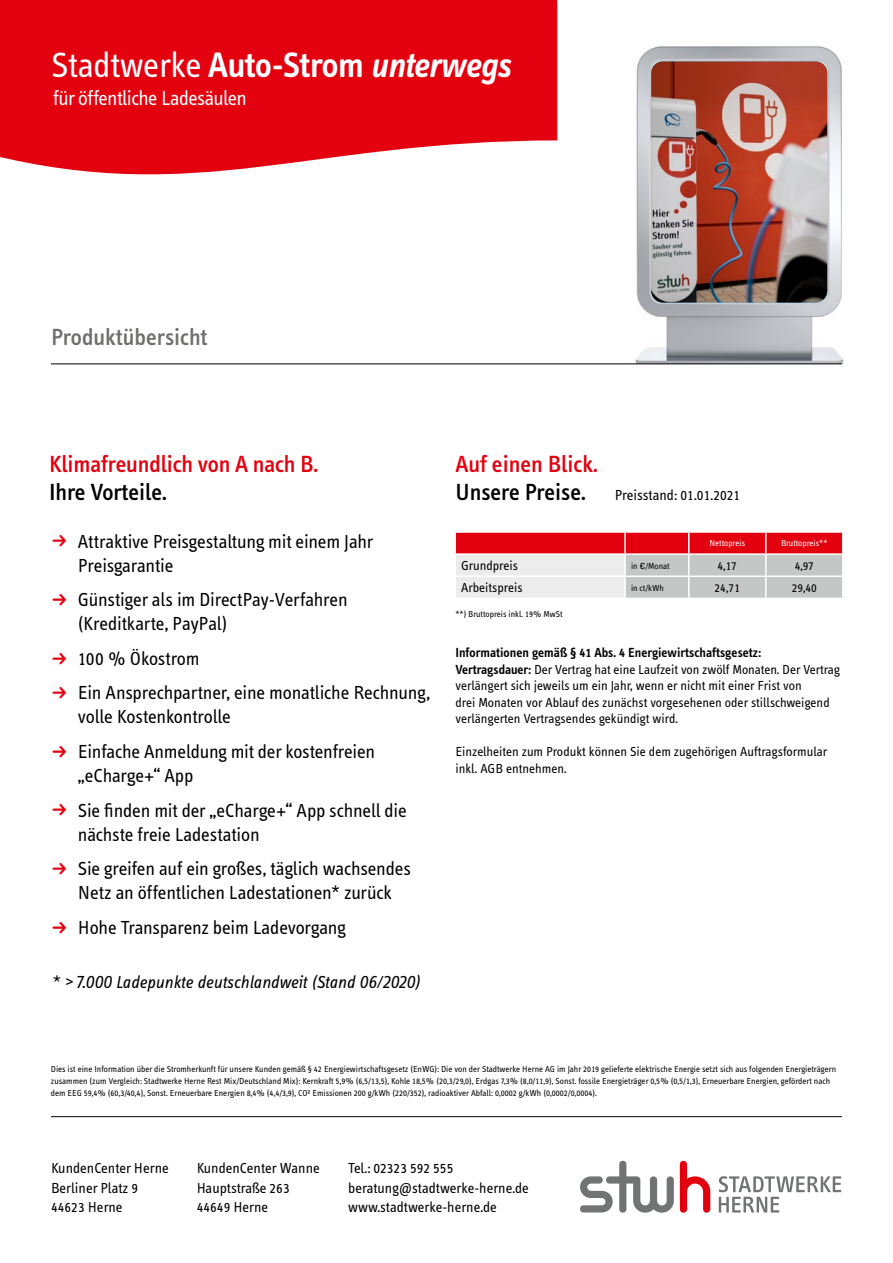
<style>
.page{position:relative;width:893px;height:1263px;background:#fff}
.page>*{position:absolute;margin:0;border:0;box-sizing:border-box;transform-origin:0 0}
.t1{font:36.15px "Info Text";letter-spacing:-.01em;color:#fff}
.t2{font:500 24px "Info Text";letter-spacing:-.005em;color:#e3000f}
.t3{font:500 24px "Info Text";color:#000}
.t4{font:500 24px "Info Text";color:#6f6f6e}
.t5{font:21px "Info Text";letter-spacing:-.03em;color:#fff}
.t6{font:19.5px/34.7px "Info Text";letter-spacing:-.01em;color:#000}
.t7{font:italic 18px "Info Disp";color:#000}
.t8{font:15px/19.5px "Info Text";color:#000}
.t9{font:15px "Info Text Normal Caps";color:#000}
.t10{font:13.5px/16.5px "Info Text";color:#000}
.t11{font:12.75px "Info Text Normal Caps";color:#000}
.t12{font:9px/12px "Info Text";color:#000}
.t13{font:9px "Info Text";color:#fff}
.s1{font-weight:600}
.s2{font-family:"Info Disp";font-weight:600;font-style:italic}
.s3{font-family:"Info Text Normal Caps"}
.s4{font-family:"Geogrotesque";font-weight:500}
.s5{font-family:"Info Text Semi Bold Caps"}
.s6{font-family:"Info Text"}
</style>
<div class="page">
<hr style="left:51px;top:1116px;width:791px;height:1px;background:#000">
<svg style="left:0;top:0;width:557px;height:175px;background:#e51624"></svg>
<img style="left:635px;top:46px;width:209px;height:318px">
<hr style="left:51px;top:363px;width:791px;height:1px;background:#000">
<svg style="left:719px;top:1176px;width:122px;height:36px"></svg>
<svg style="left:680px;top:1161px;width:30px;height:52px"></svg>
<svg style="left:580px;top:1161px;width:94px;height:52px"></svg>
<svg style="left:455px;top:532px;width:388px;height:66px;background:#dd979c"></svg>
<hr style="left:765px;top:533px;width:2px;height:20px;background:#fff">
<hr style="left:842px;top:533px;width:2px;height:20px;background:#fff">
<img style="left:651px;top:61px;width:176px;height:242px">
<h1 class="t1" style="left:51px;top:45px;width:461px">Stadtwerke <span class="s1">Auto-Strom</span> <span class="s2">unterwegs</span></h1>
<h3 class="t5" style="left:53px;top:86px;width:195px">für öffentliche Ladesäulen</h3>
<h2 class="t4" style="left:51px;top:324px;width:158px">Produktübersicht</h2>
<h2 class="t2" style="left:49px;top:450px;width:270px">Klimafreundlich von A nach B.</h2>
<h2 class="t3" style="left:49px;top:479px;width:119px">Ihre Vorteile.</h2>
<h3 class="t6" style="left:78px;top:529px;width:297px;line-height:24px">Attraktive Preisgestaltung mit einem Jahr<br>Preisgarantie</h3>
<h3 class="t6" style="left:78px;top:588px;width:271px;line-height:24px">Günstiger als im DirectPay-Verfahren (Kreditkarte, PayPal)</h3>
<h3 class="t6" style="left:78px;top:641px;width:354px"><span class="s3">100</span> % Ökostrom<br>Ein Ansprechpartner, eine monatliche Rechnung,</h3>
<h3 class="t6" style="left:78px;top:700px;width:299px">volle Kostenkontrolle<br>Einfache Anmeldung mit der kostenfreien</h3>
<h3 class="t6" style="left:78px;top:758px;width:330px">„eCharge+“ App<br>Sie finden mit der „eCharge+“ App schnell die</h3>
<h3 class="t6" style="left:78px;top:817px;width:335px">nächste freie Ladestation<br>Sie greifen auf ein großes, täglich wachsendes</h3>
<h3 class="t6" style="left:78px;top:876px;width:315px">Netz an öffentlichen Ladestationen* zurück<br>Hohe Transparenz beim Ladevorgang</h3>
<h3 class="t7" style="left:51px;top:972px;width:371px">* &gt; 7.000 Ladepunkte deutschlandweit (Stand 06/2020)</h3>
<h2 class="t2" style="left:455px;top:450px;width:144px">Auf einen Blick.</h2>
<h2 class="t3" style="left:455px;top:479px;width:132px">Unsere Preise.</h2>
<h3 class="t8" style="left:615px;top:485px;width:127px">Preisstand: <span class="s3">01.01.2021</span></h3>
<p class="t13" style="left:709px;top:538px;width:37px">Nettopreis</p>
<p class="t13" style="left:781px;top:538px;width:48px">Bruttopreis**</p>
<h3 class="t10" style="left:461px;top:558px;width:58px">Grundpreis</h3>
<p class="t12" style="left:631px;top:560px;width:40px">in <span class="s4">€</span>/Monat</p>
<h3 class="t11" style="left:718px;top:558px;width:21px">4,17</h3>
<h3 class="t11" style="left:795px;top:558px;width:21px">4,97</h3>
<h3 class="t10" style="left:461px;top:580px;width:63px">Arbeitspreis</h3>
<p class="t12" style="left:631px;top:582px;width:34px">in ct/kWh</p>
<h3 class="t11" style="left:714px;top:580px;width:27px">24,71</h3>
<h3 class="t11" style="left:792px;top:580px;width:27px">29,40</h3>
<p class="t12" style="left:455px;top:608px;width:109px">**) Bruttopreis inkl. <span class="s3">19</span>% MwSt</p>
<p class="t10" style="left:455px;top:644px;width:386px"><span class="s1">Informationen gemäß §</span> <span class="s5">41</span> <span class="s1">Abs.</span> <span class="s5">4</span> <span class="s1">Energiewirtschaftsgesetz:<br>Vertragsdauer:</span> Der Vertrag hat eine Laufzeit von zwölf Monaten. Der Vertrag verlängert sich jeweils um ein Jahr, wenn er nicht mit einer Frist von<br>drei Monaten vor Ablauf des zunächst vorgesehenen oder stillschweigend verlängerten Vertragsendes gekündigt wird.</p>
<h3 class="t10" style="left:455px;top:743px;width:373px">Einzelheiten zum Produkt können Sie dem zugehörigen Auftragsformular inkl. AGB entnehmen.</h3>
<p class="t12" style="left:51px;top:1063px;width:787px">Dies ist eine Information über die Stromherkunft für unsere Kunden gemäß § <span class="s3">42</span> Energiewirtschaftsgesetz (EnWG): Die von der Stadtwerke Herne AG im Jahr <span class="s3">2019</span> gelieferte elektrische Energie setzt sich aus folgenden Energieträgern zusammen (zum Vergleich: Stadtwerke Herne Rest Mix/Deutschland Mix): Kernkraft <span class="s3">5,9</span>% (<span class="s3">6,5/13,5</span>), Kohle <span class="s3">18,5%</span> (<span class="s3">20,3/29,0</span>), Erdgas <span class="s3">7,3</span>% (<span class="s3">8,0/11,9</span>), Sonst. fossile Energieträger <span class="s3">0,5% (0,5/1,3)</span>, Erneuerbare Energien, gefördert nach dem EEG <span class="s3">59,4% (60,3/40,4)</span>, Sonst. Erneuerbare Energien <span class="s3">8,4% (4,4/3,9)</span>, CO² Emissionen <span class="s3">200</span> g/kWh (<span class="s3">220/352</span>), radioaktiver Abfall: <span class="s3">0,0002</span> g/kWh (<span class="s3">0,0002/0,0004</span>).</p>
<h3 class="t8" style="left:51px;top:1159px;width:119px">KundenCenter Herne<br>Berliner Platz <span class="s3">9</span></h3>
<h3 class="t9" style="left:51px;top:1199px;width:73px">44623 <span class="s6">Herne</span></h3>
<h3 class="t8" style="left:197px;top:1159px;width:125px">KundenCenter Wanne<br>Hauptstraße <span class="s3">263</span></h3>
<h3 class="t9" style="left:197px;top:1199px;width:73px">44649 <span class="s6">Herne</span></h3>
<h3 class="t9" style="left:348px;top:1160px;width:107px"><span class="s6">Tel.:</span> 02323 592 555</h3>
<h3 class="t8" style="left:348px;top:1178px;width:182px">beratung@stadtwerke-herne.de www.stadtwerke-herne.de</h3>
</div>
